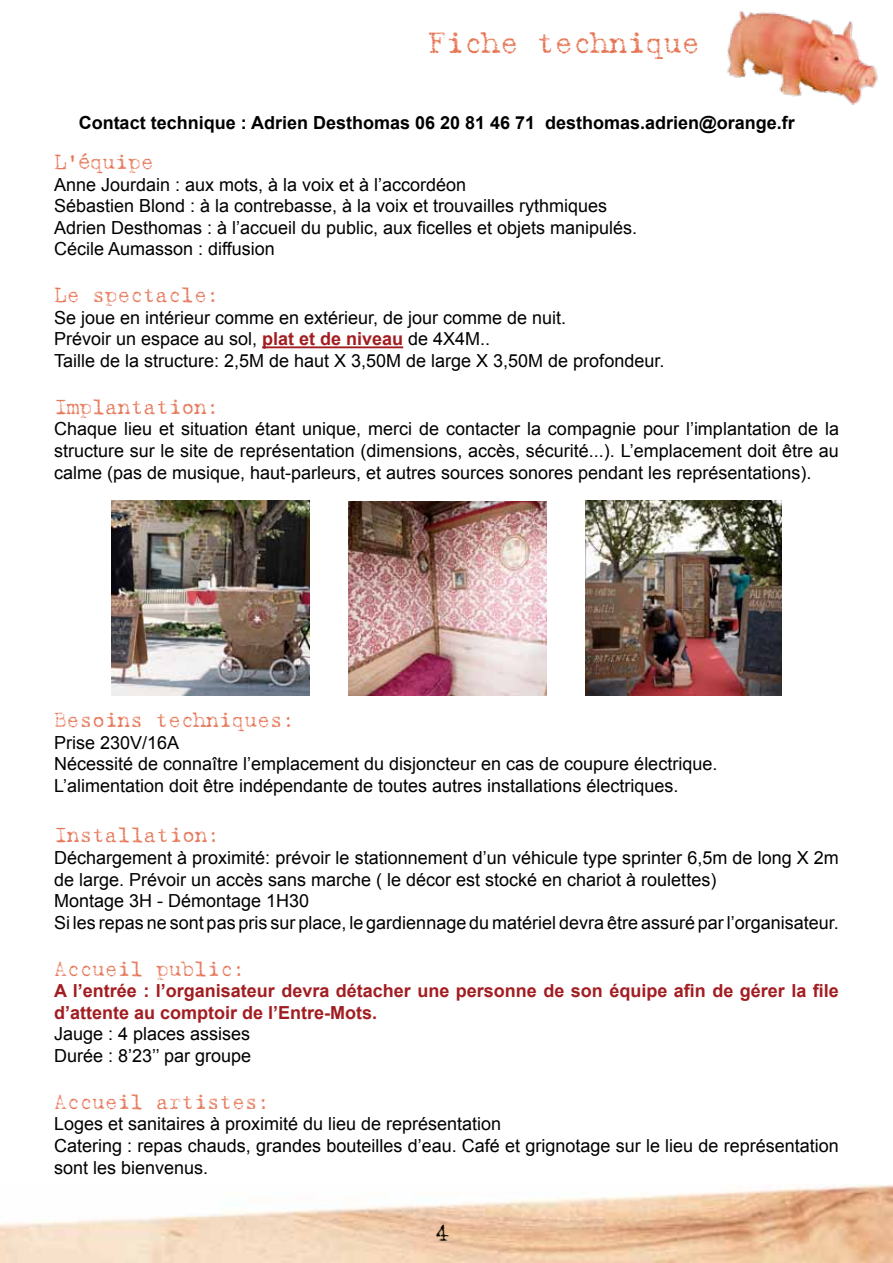
<style>
.page{position:relative;width:893px;height:1263px;background:#fff}
.page>*{position:absolute;margin:0;border:0;box-sizing:border-box;transform-origin:0 0}
.t1{font:30px "Batik";color:#e67351}
.t2{font:24px "Batik";color:#000}
.t3{font:21px "Batik";color:#e67657}
.t4{font:18px/21.6px "Arial";color:#000}
.t5{font:700 18px/21.6px "Arial";color:#a21d21}
.t6{font:700 18px "Arial";color:#000}
.s1{font-weight:700;color:#a21d21}
</style>
<div class="page">
<img style="left:0;top:1184px;width:893px;height:78px">
<hr style="left:262px;top:346px;width:141px;height:2px;background:#a21d21">
<img style="left:727px;top:10px;width:151px;height:95px">
<img style="left:349px;top:501px;width:197px;height:194px">
<img style="left:586px;top:501px;width:195px;height:194px">
<img style="left:111px;top:501px;width:198px;height:194px">
<h1 class="t1" style="left:427px;top:30px;width:274px">Fiche technique</h1>
<p class="t6" style="left:79px;top:116px;width:718px">Contact technique : Adrien Desthomas 06 20 81 46 71 desthomas.adrien@orange.fr</p>
<p class="t3" style="left:54px;top:153px;width:101px">L’équipe</p>
<p class="t4" style="left:54px;top:175px;width:585px">Anne Jourdain : aux mots, à la voix et à l’accordéon<br>Sébastien Blond : à la contrebasse, à la voix et trouvailles rythmiques Adrien Desthomas : à l’accueil du public, aux ficelles et objets manipulés.<br>Cécile Aumasson : diffusion</p>
<p class="t3" style="left:54px;top:286px;width:167px">Le spectacle:</p>
<p class="t4" style="left:54px;top:308px;width:612px">Se joue en intérieur comme en extérieur, de jour comme de nuit.<br>Prévoir un espace au sol, <span class="s1">plat et de niveau</span> de 4X4M..<br>Taille de la structure: 2,5M de haut X 3,50M de large X 3,50M de profondeur.</p>
<p class="t3" style="left:54px;top:398px;width:167px">Implantation:</p>
<p class="t4" style="left:54px;top:420px;width:786px;text-align:justify">Chaque lieu et situation étant unique, merci de contacter la compagnie pour l’implantation de la structure sur le site de représentation (dimensions, accès, sécurité...). L’emplacement doit être au calme (pas de musique, haut-parleurs, et autres sources sonores pendant les représentations).</p>
<p class="t3" style="left:54px;top:711px;width:243px">Besoins techniques:</p>
<p class="t4" style="left:54px;top:732px;width:665px">Prise 230V/16A<br>Nécessité de connaître l’emplacement du disjoncteur en cas de coupure électrique.<br>L’alimentation doit être indépendante de toutes autres installations électriques.</p>
<p class="t3" style="left:54px;top:826px;width:168px">Installation:</p>
<p class="t4" style="left:54px;top:847px;width:786px">Déchargement à proximité: prévoir le stationnement d’un véhicule type sprinter 6,5m de long X 2m de large. Prévoir un accès sans marche ( le décor est stocké en chariot à roulettes)<br>Montage 3H - Démontage 1H30<br>Si les repas ne sont pas pris sur place, le gardiennage du matériel devra être assuré par l’organisateur.</p>
<p class="t3" style="left:54px;top:959px;width:193px">Accueil public:</p>
<p class="t5" style="left:54px;top:980px;width:786px">A l’entrée : l’organisateur devra détacher une personne de son équipe afin de gérer la file d’attente au comptoir de l’Entre-Mots.</p>
<p class="t4" style="left:54px;top:1025px;width:199px">Jauge : 4 places assises<br>Durée : 8’23’’ par groupe</p>
<p class="t3" style="left:54px;top:1093px;width:218px">Accueil artistes:</p>
<p class="t4" style="left:54px;top:1115px;width:786px">Loges et sanitaires à proximité du lieu de représentation<br>Catering : repas chauds, grandes bouteilles d’eau. Café et grignotage sur le lieu de représentation sont les bienvenus.</p>
<h2 class="t2" style="left:435px;top:1223px;width:16px">4</h2>
</div>
